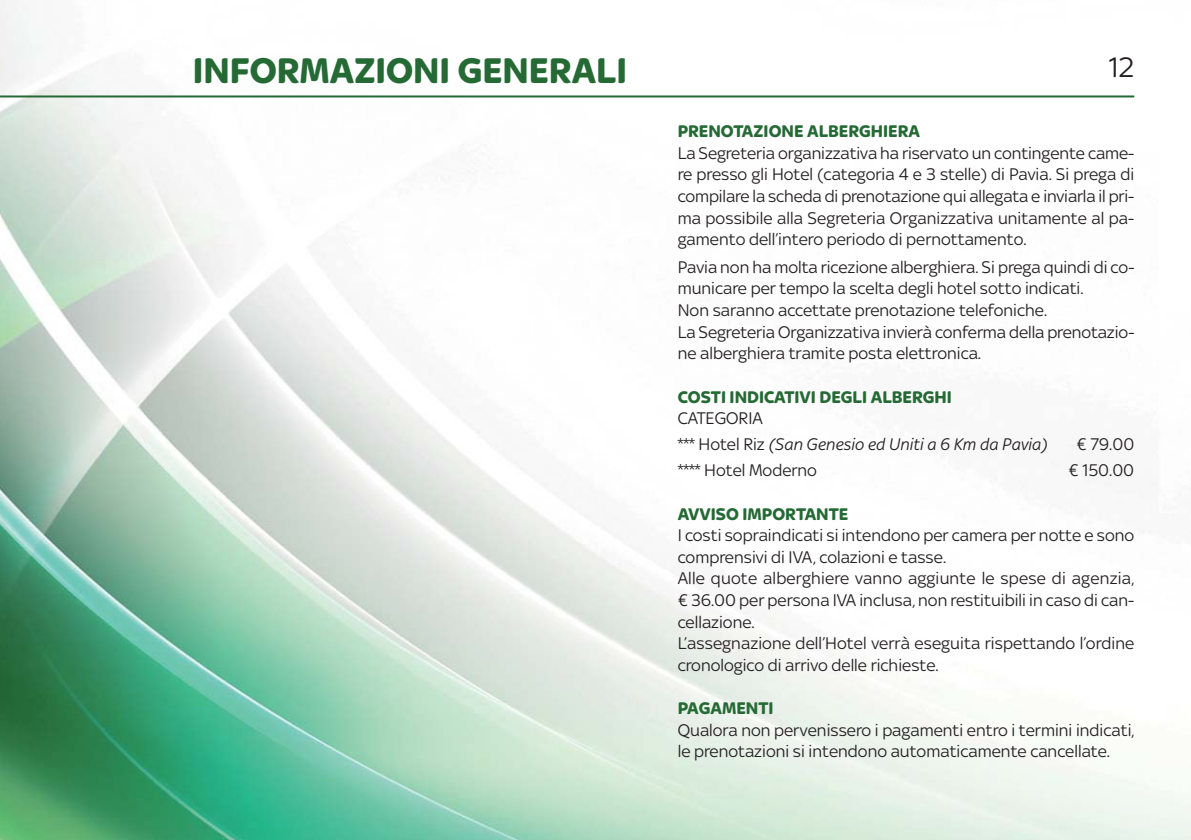
<style>
.page{position:relative;width:1191px;height:840px;background:#fff}
.page>*{position:absolute;margin:0;border:0;box-sizing:border-box;transform-origin:0 0}
.t1{font:700 38px "Sky Text";color:#256a35}
.t2{font:30px "Sky Text";color:#231f20}
.t3{font:18px/21.6px "Sky Text";color:#231f20}
.t4{font:700 18px "Sky Text";color:#256a35}
.t5{font:italic 18px/26px "Sky Text";color:#231f20}
.s1{font-style:normal}
</style>
<div class="page">
<img style="left:0;top:0;width:1191px;height:839px">
<hr style="left:0;top:95px;width:1134px;height:2px;background:#256a35">
<h1 class="t1" style="left:193px;top:57px;width:435px">INFORMAZIONI GENERALI</h1>
<h2 class="t2" style="left:1109px;top:57px;width:27px">12</h2>
<p class="t4" style="left:677px;top:125px;width:244px">PRENOTAZIONE ALBERGHIERA</p>
<p class="t3" style="left:677px;top:144px;width:458px;text-align:justify">La Segreteria organizzativa ha riservato un contingente came&shy;re presso gli Hotel (categoria 4 e 3 stelle) di Pavia. Si prega di compilare la scheda di prenotazione qui allegata e inviarla il pri&shy;ma possibile alla Segreteria Organizzativa unitamente al pa&shy;gamento dell’intero periodo di pernottamento.</p>
<p class="t3" style="left:677px;top:258px;width:458px">Pavia non ha molta ricezione alberghiera. Si prega quindi di co&shy;municare per tempo la scelta degli hotel sotto indicati.<br>Non saranno accettate prenotazione telefoniche.<br>La Segreteria Organizzativa invierà conferma della prenotazio&shy;ne alberghiera tramite posta elettronica.</p>
<p class="t4" style="left:677px;top:390px;width:275px">COSTI INDICATIVI DEGLI ALBERGHI</p>
<p class="t5" style="left:677px;top:406px;width:371px"><span class="s1">CATEGORIA<br>*** Hotel Riz</span> (San Genesio ed Uniti a 6 Km da Pavia)</p>
<p class="t3" style="left:1076px;top:435px;width:59px">€ 79.00</p>
<p class="t3" style="left:677px;top:461px;width:141px">**** Hotel Moderno</p>
<p class="t3" style="left:1068px;top:461px;width:67px">€ 150.00</p>
<p class="t4" style="left:677px;top:507px;width:172px">AVVISO IMPORTANTE</p>
<p class="t3" style="left:677px;top:526px;width:458px">I costi sopraindicati si intendono per camera per notte e sono comprensivi di IVA, colazioni e tasse.<br>Alle quote alberghiere vanno aggiunte le spese di agenzia, € 36.00 per persona IVA inclusa, non restituibili in caso di can&shy;cellazione.<br>L’assegnazione dell’Hotel verrà eseguita rispettando l’ordine cronologico di arrivo delle richieste.</p>
<p class="t4" style="left:677px;top:701px;width:97px">PAGAMENTI</p>
<p class="t3" style="left:677px;top:720px;width:458px">Qualora non pervenissero i pagamenti entro i termini indicati, le prenotazioni si intendono automaticamente cancellate.</p>
</div>
